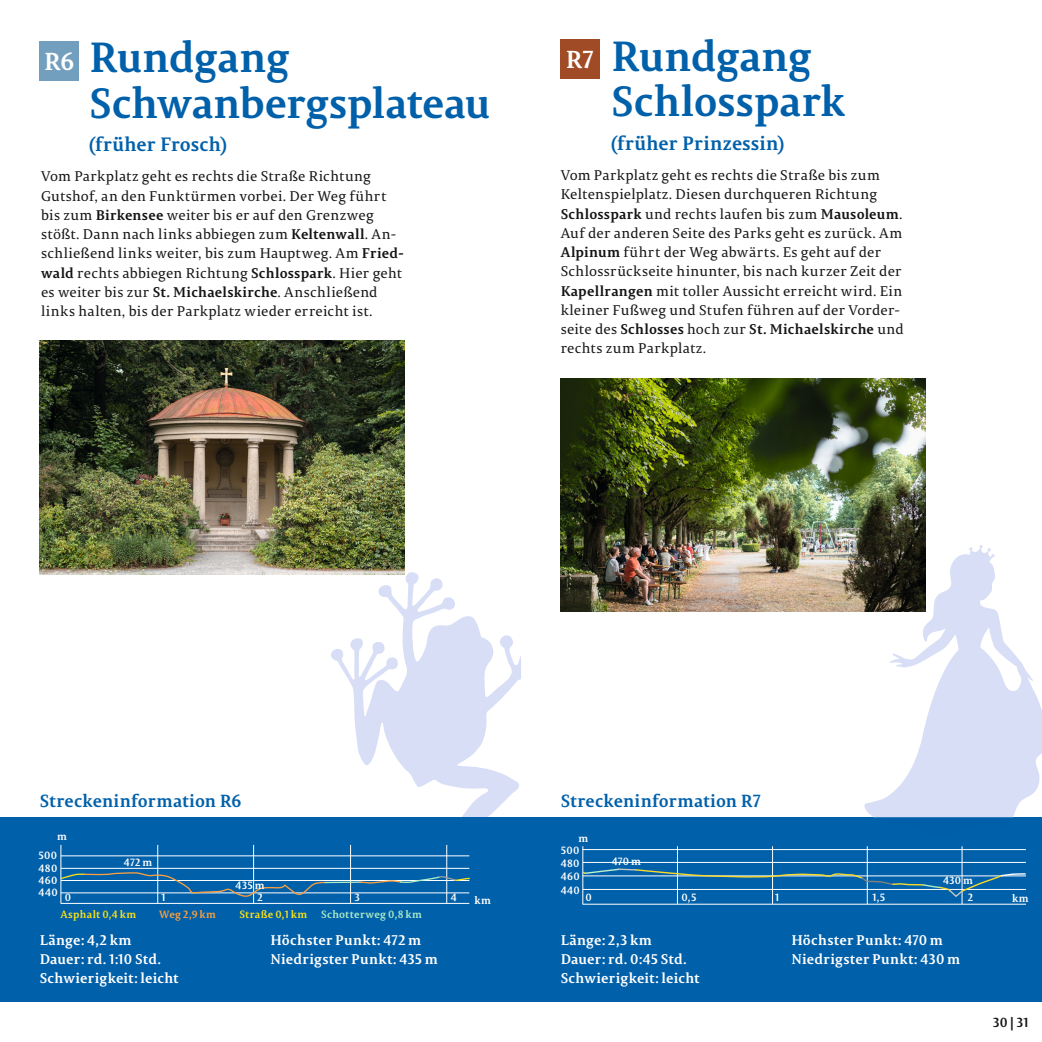
<style>
.page{position:relative;width:1042px;height:1042px;background:#fff}
.page>*{position:absolute;margin:0;border:0;box-sizing:border-box;transform-origin:0 0}
.t1{font:700 42px/45.5px "Permian Serif Typeface";letter-spacing:-.01em;color:#0060aa}
.t2{font:700 24.5px "Permian Serif Typeface";color:#fff}
.t3{font:700 19.25px "Permian Serif Typeface";letter-spacing:.005em;color:#0060aa}
.t4{font:700 17.5px "Permian Serif Typeface";letter-spacing:.005em;color:#0060aa}
.t5{font:14px/19.2px "Permian Serif Typeface";letter-spacing:.015em;color:#131413}
.t6{font:700 14px/19.2px "Permian Serif Typeface";letter-spacing:.01em;color:#fff}
.t7{font:700 13.12px "Permian Serif Typeface";color:#131413}
.t8{font:700 10.5px/16.6px "Permian Serif Typeface";letter-spacing:.03em;color:#fff;text-align:right}
.t9{font:700 10.5px "Permian Serif Typeface";letter-spacing:.035em;color:#fbe116}
.t10{font:700 10.5px "Permian Serif Typeface";letter-spacing:.025em;color:#acebc5}
.t11{font:700 10.5px "Permian Serif Typeface";color:#fca03f}
.s1{font-weight:700}
</style>
<div class="page">
<div style="left:39px;top:41px;width:40px;height:39px;background:#739fbf"></div>
<div style="left:0;top:817px;width:1042px;height:185px;background:#0060aa"></div>
<hr style="left:61px;top:903px;width:408px;height:1px;background:#fff">
<hr style="left:61px;top:868px;width:408px;height:1px;background:#fff">
<hr style="left:61px;top:855px;width:408px;height:1px;background:#fff">
<hr style="left:61px;top:880px;width:408px;height:1px;background:#fff">
<hr style="left:61px;top:892px;width:408px;height:1px;background:#fff">
<hr style="left:157px;top:845px;width:1px;height:58px;background:#fff">
<hr style="left:253px;top:845px;width:1px;height:58px;background:#fff">
<hr style="left:350px;top:845px;width:1px;height:58px;background:#fff">
<hr style="left:61px;top:845px;width:1px;height:58px;background:#fff">
<hr style="left:446px;top:845px;width:1px;height:58px;background:#fff">
<svg style="left:60px;top:871px;width:266px;height:26px"></svg>
<hr style="left:324px;top:881px;width:37px;height:2px;background:#acebc5">
<svg style="left:358px;top:876px;width:112px;height:9px"></svg>
<div style="left:560px;top:39px;width:39px;height:40px;background:#a04b25"></div>
<hr style="left:583px;top:904px;width:443px;height:1px;background:#fff">
<hr style="left:583px;top:862px;width:443px;height:1px;background:#fff">
<hr style="left:583px;top:849px;width:443px;height:1px;background:#fff">
<hr style="left:677px;top:846px;width:1px;height:58px;background:#fff">
<hr style="left:772px;top:846px;width:1px;height:58px;background:#fff">
<hr style="left:867px;top:846px;width:1px;height:58px;background:#fff">
<hr style="left:582px;top:846px;width:1px;height:58px;background:#fff">
<hr style="left:962px;top:846px;width:1px;height:58px;background:#fff">
<svg style="left:582px;top:868px;width:444px;height:30px"></svg>
<svg style="left:331px;top:572px;width:190px;height:245px"></svg>
<svg style="left:862px;top:545px;width:180px;height:272px;fill:#d7def6"></svg>
<svg style="left:874px;top:817px;width:139px;height:1px"></svg>
<img style="left:40px;top:341px;width:364px;height:233px">
<img style="left:561px;top:378px;width:364px;height:233px">
<h1 class="t1" style="left:89px;top:32px;width:403px">Rundgang<br>Schwanbergsplateau</h1>
<h3 class="t3" style="left:89px;top:128px;width:139px">(früher Frosch)</h3>
<p class="t5" style="left:41px;top:166px;width:364px">Vom Parkplatz geht es rechts die Straße Richtung Gutshof, an den Funktürmen vorbei. Der Weg führt bis zum <span class="s1">Birkensee</span> weiter bis er auf den Grenzweg stößt. Dann nach links abbiegen zum <span class="s1">Keltenwall</span>. An&shy;schließend links weiter, bis zum Hauptweg. Am <span class="s1">Fried&shy;wald</span> rechts abbiegen Richtung <span class="s1">Schlosspark</span>. Hier geht es weiter bis zur <span class="s1">St. Michaelskirche</span>. Anschließend links halten, bis der Parkplatz wieder erreicht ist.</p>
<h2 class="t2" style="left:44px;top:41px;width:31px">R6</h2>
<h2 class="t2" style="left:566px;top:39px;width:29px">R7</h2>
<h1 class="t1" style="left:611px;top:31px;width:236px">Rundgang<br>Schlosspark</h1>
<h3 class="t3" style="left:611px;top:127px;width:175px">(früher Prinzessin)</h3>
<p class="t5" style="left:561px;top:165px;width:344px">Vom Parkplatz geht es rechts die Straße bis zum Keltenspielplatz. Diesen durchqueren Richtung <span class="s1">Schlosspark</span> und rechts laufen bis zum <span class="s1">Mausoleum</span>.<br>Auf der anderen Seite des Parks geht es zurück. Am <span class="s1">Alpinum</span> führt der Weg abwärts. Es geht auf der Schlossrückseite hinunter, bis nach kurzer Zeit der <span class="s1">Kapellrangen</span> mit toller Aussicht erreicht wird. Ein kleiner Fußweg und Stufen führen auf der Vorder&shy;seite des <span class="s1">Schlosses</span> hoch zur <span class="s1">St. Michaelskirche</span> und rechts zum Parkplatz.</p>
<p class="t4" style="left:40px;top:786px;width:203px">Streckeninformation R6</p>
<p class="t4" style="left:561px;top:786px;width:201px">Streckeninformation R7</p>
<p class="t8" style="left:57px;top:827px;width:11px">m</p>
<p class="t8" style="left:578px;top:829px;width:11px">m</p>
<p class="t8" style="left:39px;top:846px;width:20px">500</p>
<p class="t8" style="left:39px;top:859px;width:20px">480</p>
<p class="t8" style="left:39px;top:871px;width:20px">460</p>
<p class="t8" style="left:39px;top:883px;width:21px">440</p>
<p class="t8" style="left:65px;top:888px;width:8px">0</p>
<p class="t8" style="left:124px;top:853px;width:30px">472 m</p>
<p class="t8" style="left:236px;top:877px;width:30px">435 m</p>
<p class="t8" style="left:162px;top:888px;width:6px">1</p>
<p class="t8" style="left:258px;top:888px;width:7px">2</p>
<p class="t8" style="left:354px;top:888px;width:7px">3</p>
<p class="t8" style="left:451px;top:888px;width:8px">4</p>
<p class="t8" style="left:474px;top:891px;width:18px">km</p>
<p class="t8" style="left:561px;top:841px;width:20px">500</p>
<p class="t8" style="left:561px;top:854px;width:20px">480</p>
<p class="t8" style="left:561px;top:867px;width:20px">460</p>
<p class="t8" style="left:561px;top:881px;width:21px">440</p>
<p class="t8" style="left:585px;top:888px;width:8px">0</p>
<p class="t8" style="left:612px;top:853px;width:31px">470 m</p>
<p class="t8" style="left:681px;top:888px;width:17px">0,5</p>
<p class="t8" style="left:775px;top:888px;width:6px">1</p>
<p class="t8" style="left:872px;top:888px;width:14px">1,5</p>
<p class="t8" style="left:943px;top:871px;width:32px">430 m<br>2</p>
<p class="t8" style="left:1012px;top:889px;width:18px">km</p>
<p class="t9" style="left:60px;top:905px;width:77px">Asphalt 0,4 km</p>
<p class="t11" style="left:159px;top:905px;width:58px">Weg 2,9 km</p>
<p class="t9" style="left:239px;top:905px;width:69px">Straße 0,1 km</p>
<p class="t10" style="left:321px;top:905px;width:102px">Schotterweg 0,8 km</p>
<p class="t6" style="left:40px;top:929px;width:141px">Länge: 4,2 km<br>Dauer: rd. 1:10 Std.<br>Schwierigkeit: leicht</p>
<p class="t6" style="left:270px;top:929px;width:169px">Höchster Punkt: 472 m<br>Niedrigster Punkt: 435 m</p>
<p class="t6" style="left:561px;top:929px;width:141px">Länge: 2,3 km<br>Dauer: rd. 0:45 Std.<br>Schwierigkeit: leicht</p>
<p class="t6" style="left:791px;top:929px;width:170px">Höchster Punkt: 470 m<br>Niedrigster Punkt: 430 m</p>
<p class="t7" style="left:993px;top:1011px;width:37px">30 | 31</p>
</div>
